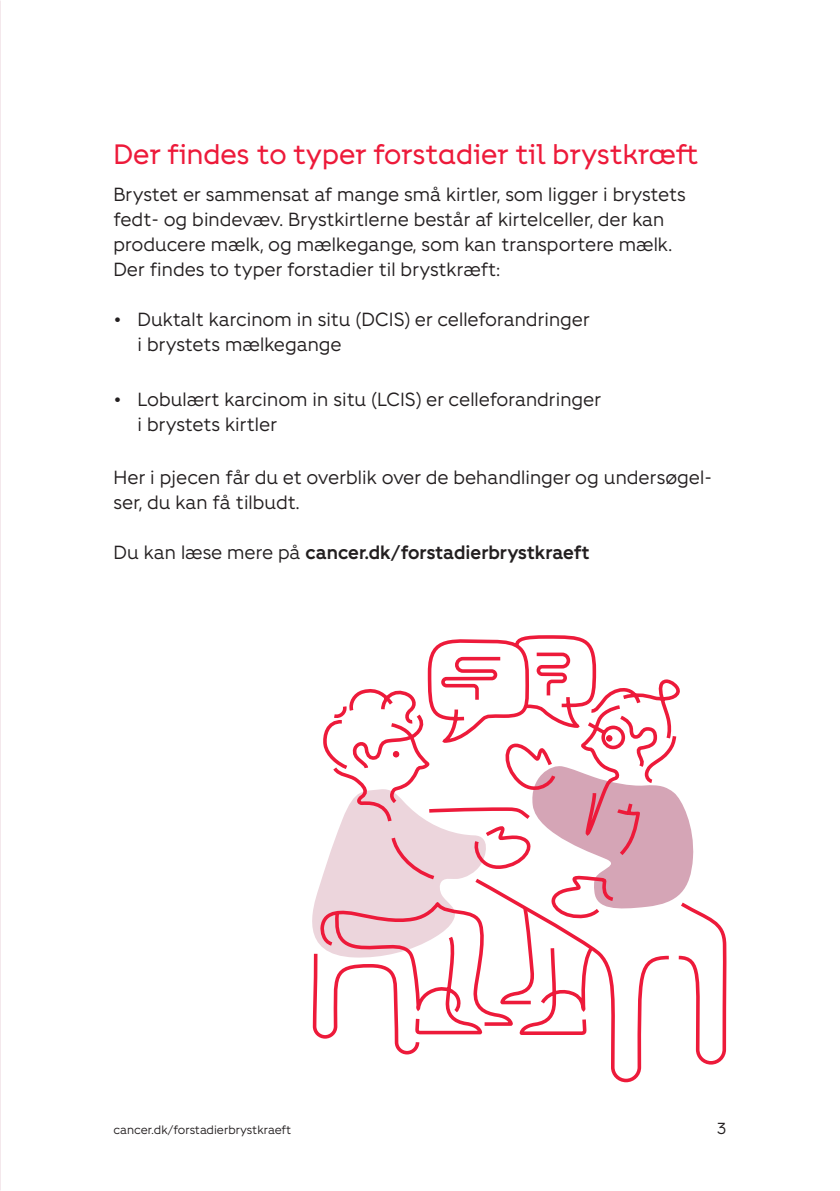
<style>
.page{position:relative;width:840px;height:1191px;background:#fff}
.page>*{position:absolute;margin:0;border:0;box-sizing:border-box;transform-origin:0 0}
.H1_RUBRIK{font:28px "Fighter Overskrift";letter-spacing:-.01em;color:#ed1a3a}
.BRØD{font:19px/25px "Fighter";color:#231f20}
.Punkter{font:19px/25px "Fighter";color:#231f20}
.BRØD-2{font:700 19px "Fighter";color:#231f20}
.t1{font:16px "Fighter";color:#231f20}
.t2{font:12px "Fighter";color:#231f20}
.s1{font-weight:400}
</style>
<div class="page">
<svg style="left:312px;top:825px;width:113px;height:230px"></svg>
<svg style="left:425px;top:635px;width:302px;height:448px"></svg>
<svg style="left:323px;top:679px;width:360px;height:146px"></svg>
<p class="H1_RUBRIK" style="left:113px;top:138px;width:586px">Der findes to typer forstadier til brystkræft</p>
<p class="BRØD" style="left:113px;top:180px;width:573px">Brystet er sammensat af mange små kirtler, som ligger i brystets fedt- og bindevæv. Brystkirtlerne består af kirtelceller, der kan producere mælk, og mælkegange, som kan transportere mælk.<br>Der findes to typer forstadier til brystkræft:</p>
<p class="Punkter" style="left:137px;top:305px;width:454px;text-indent:-24px">• Duktalt karcinom in situ (DCIS) er celleforandringer i brystets mælkegange</p>
<p class="Punkter" style="left:137px;top:386px;width:465px;text-indent:-24px">• Lobulært karcinom in situ (LCIS) er celleforandringer i brystets kirtler</p>
<p class="BRØD" style="left:113px;top:464px;width:599px">Her i pjecen får du et overblik over de behandlinger og undersøgel&shy;ser, du kan få tilbudt.</p>
<p class="BRØD-2" style="left:113px;top:539px;width:477px"><span class="s1">Du kan læse mere på</span> cancer.dk/forstadierbrystkraeft</p>
<p class="t2" style="left:113px;top:1121px;width:179px">cancer.dk/forstadierbrystkraeft</p>
<p class="t1" style="left:716px;top:1117px;width:11px">3</p>
</div>
